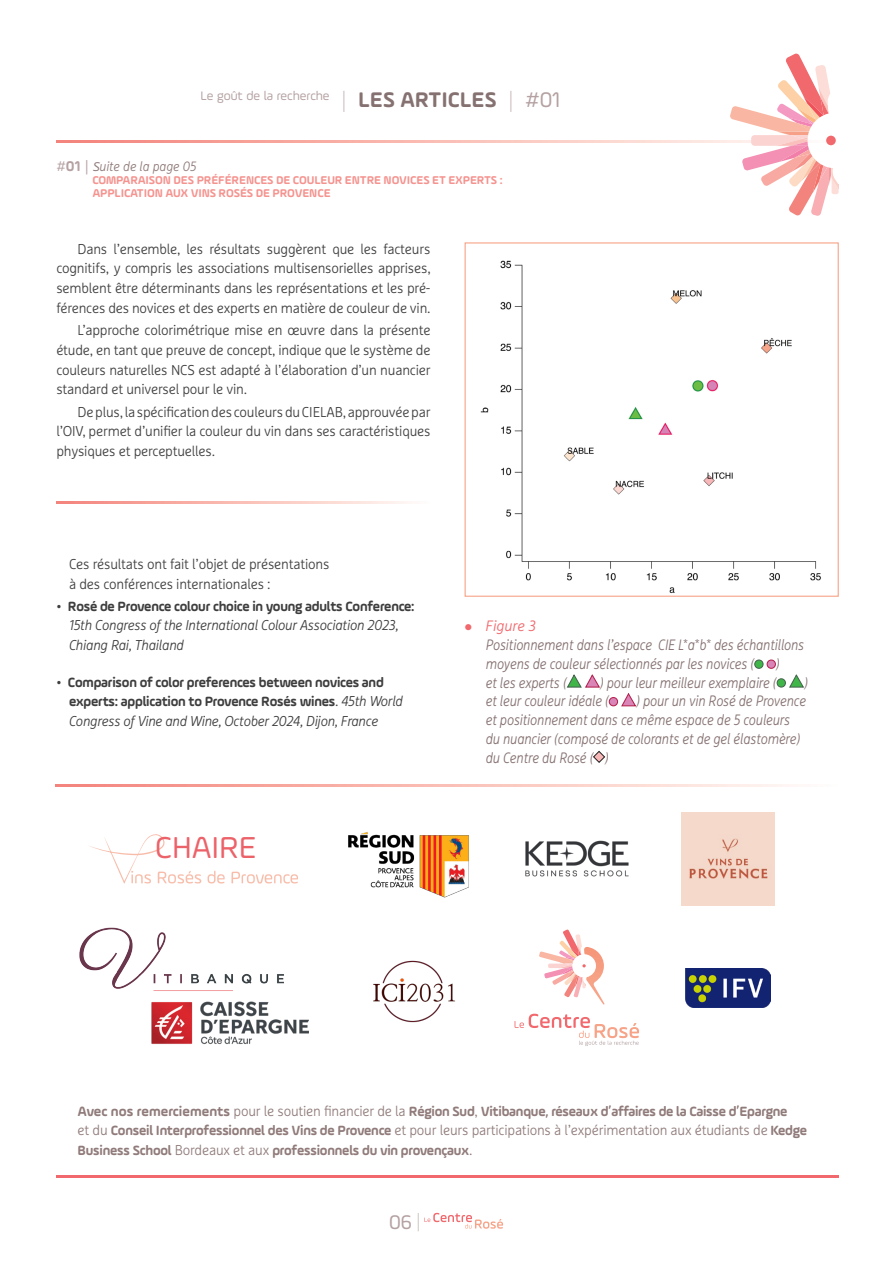
<style>
.page{position:relative;width:893px;height:1263px;background:#fff}
.page>*{position:absolute;margin:0;border:0;box-sizing:border-box;transform-origin:0 0}
.t1{font:32.25px "Ample Soft";color:#ec6269}
.t2{font:21px "Ample Soft";color:#b5a1a2}
.t3{font:italic 300 15px/18.8px "Marselis Pro";letter-spacing:-.01em;color:#867171;scale:.9 1}
.t4{font:300 14.25px/19.6px "Marselis Pro";letter-spacing:-.015em;color:#3e3e3f;text-align:justify}
.t5{font:700 14.25px/19.5px "Ample Soft";letter-spacing:-.015em;color:#907b7a}
.t6{font:700 14.25px/19.6px "Ample Soft";letter-spacing:-.015em;color:#3e3e3f}
.t7{font:italic 300 14.25px/19.6px "Marselis Pro";letter-spacing:-.015em;color:#3e3e3f}
.t8{font:italic 300 13.5px "Marselis Pro";color:#907b7a;scale:.95 1}
.t9{font:13.05px "Ample Soft";color:#b5a1a2}
.t10{font:700 12px/13.2px "Ample Soft";letter-spacing:-.01em;color:#f5938f}
.s1{font-weight:200;font-size:22.5px}
.s2{font-weight:700;font-size:22.5px;color:#867171}
.s3{font-size:22.5px}
.s4{font-family:"Ample Soft";font-weight:400;font-style:normal;font-size:15px;color:#b5a1a2}
.s5{font-family:"Ample Soft";font-weight:700;font-style:normal;font-size:15px;color:#b5a1a2}
.s6{font-family:"Ample Soft";font-weight:400}
.s7{font-style:normal}
.s8{font-family:"Ample Soft";font-weight:700;font-style:normal}
.s9{font-family:"Marselis Pro";font-weight:300}
.s10{font-family:"Marselis Pro";font-weight:300;font-style:italic}
.s11{color:#f1686d}
.s12{font-weight:200;font-size:19.5px}
</style>
<div class="page">
<svg style="left:424px;top:1213px;width:79px;height:16px"></svg>
<hr style="left:56px;top:1176px;width:783px;height:2px;background:#f1686d">
<svg style="left:55px;top:784px;width:734px;height:3px;background:#f9bbb4"></svg>
<svg style="left:56px;top:140px;width:674px;height:2px"></svg>
<svg style="left:730px;top:53px;width:109px;height:163px"></svg>
<div style="left:826px;top:136px;width:10px;height:9px;background:#f1686d;border-radius:50%"></div>
<img style="left:480px;top:260px;width:341px;height:334px">
<div style="left:465px;top:242px;width:374px;height:355px;border:1px solid #f7a387"></div>
<div style="left:755px;top:660px;width:8px;height:8px;background:#40b649;border-radius:50%"></div>
<div style="left:754px;top:659px;width:10px;height:10px;border:1px solid #46644d;border-radius:50%"></div>
<div style="left:767px;top:660px;width:8px;height:8px;background:#d985b8;border-radius:50%"></div>
<div style="left:767px;top:659px;width:9px;height:10px;border:1px solid #b4204c;border-radius:50%"></div>
<svg style="left:566px;top:674px;width:34px;height:14px"></svg>
<div style="left:777px;top:679px;width:8px;height:8px;background:#40b649;border-radius:50%"></div>
<div style="left:777px;top:678px;width:9px;height:10px;border:1px solid #46644d;border-radius:50%"></div>
<svg style="left:789px;top:674px;width:15px;height:14px"></svg>
<div style="left:609px;top:697px;width:9px;height:9px;background:#d985b8;border-radius:50%"></div>
<div style="left:609px;top:697px;width:9px;height:9px;border:1px solid #b4204c;border-radius:50%"></div>
<svg style="left:621px;top:693px;width:16px;height:14px"></svg>
<svg style="left:593px;top:751px;width:12px;height:12px"></svg>
<svg style="left:56px;top:502px;width:352px;height:2px"></svg>
<svg style="left:90px;top:834px;width:111px;height:50px"></svg>
<svg style="left:207px;top:871px;width:18px;height:13px"></svg>
<svg style="left:231px;top:871px;width:67px;height:12px"></svg>
<img style="left:348px;top:832px;width:121px;height:66px">
<img style="left:525px;top:840px;width:104px;height:37px">
<img style="left:682px;top:812px;width:93px;height:93px">
<img style="left:373px;top:960px;width:82px;height:63px">
<svg style="left:539px;top:929px;width:66px;height:75px"></svg>
<svg style="left:515px;top:1014px;width:124px;height:32px"></svg>
<img style="left:152px;top:1001px;width:156px;height:44px">
<img style="left:79px;top:927px;width:205px;height:64px">
<img style="left:686px;top:968px;width:85px;height:39px">
<p class="t9" style="left:201px;top:88px;width:361px">Le goût de la recherche <span class="s1">|</span> <span class="s2">LES ARTICLES</span> <span class="s1">|</span> <span class="s3">#01</span></p>
<p class="t8" style="left:56px;top:158px;width:149px"><span class="s4">#</span><span class="s5">01</span> <span class="s4">|</span> <span class="s6">S</span>uite de la page 05</p>
<p class="t10" style="left:92px;top:173px;width:412px">COMPARAISON DES PRÉFÉRENCES DE COULEUR ENTRE NOVICES ET EXPERTS :<br>APPLICATION AUX VINS ROSÉS DE PROVENCE</p>
<p class="t4" style="left:56px;top:239px;width:376px;text-indent:21px">Dans l’ensemble, les résultats suggèrent que les facteurs cognitifs, y compris les associations multisensorielles apprises, semblent être déterminants dans les représentations et les pré&shy;férences des novices et des experts en matière de couleur de vin.</p>
<p class="t4" style="left:56px;top:320px;width:376px;text-indent:21px">L’approche colorimétrique mise en œuvre dans la présente étude, en tant que preuve de concept, indique que le système de couleurs naturelles NCS est adapté à l’élaboration d’un nuancier standard et universel pour le vin.</p>
<p class="t4" style="left:56px;top:402px;width:376px;text-indent:21px">De plus, la spécification des couleurs du CIELAB, approuvée par l’OIV, permet d’unifier la couleur du vin dans ses caractéristiques physiques et perceptuelles.</p>
<p class="t4" style="left:69px;top:554px;width:262px">Ces résultats ont fait l’objet de présentations à des conférences internationales :</p>
<p class="t7" style="left:69px;top:596px;width:347px;text-indent:-13px"><span class="s7">•</span> <span class="s8">Rosé de Provence colour choice in young adults Conference:<br></span>15th Congress of the International Colour Association 2023,<br>Chiang Rai, Thailand</p>
<p class="t6" style="left:69px;top:672px;width:335px;text-indent:-13px"><span class="s9">•</span> Comparison of color preferences between novices and experts: application to Provence Rosés wines<span class="s9">.</span> <span class="s10">45th World<br>Congress of Vine and Wine, October 2024, Dijon, France</span></p>
<p class="t1" style="left:155px;top:828px;width:102px">CHAIRE</p>
<p class="t3" style="left:486px;top:615px;width:355px;line-height:19.2px;text-indent:-21px"><span class="s11">● Figure 3<br></span>Positionnement dans l’espace CIE L*a*b* des échantillons moyens de couleur sélectionnés par les novices (</p>
<p class="t3" style="left:776px;top:654px;width:6px">)</p>
<p class="t3" style="left:486px;top:673px;width:92px">et les experts (</p>
<p class="t3" style="left:600px;top:673px;width:198px">) pour leur meilleur exemplaire (</p>
<p class="t3" style="left:804px;top:673px;width:6px">)</p>
<p class="t3" style="left:486px;top:691px;width:138px">et leur couleur idéale (</p>
<p class="t3" style="left:486px;top:691px;width:357px;text-indent:150px">) pour un vin Rosé de Provence et positionnement dans ce même espace de 5 couleurs du nuancier (composé de colorants et de gel élastomère) du Centre du Rosé ( )</p>
<p class="t5" style="left:78px;top:1101px;width:731px">Avec nos remerciements <span class="s9">pour le soutien financier de la</span> Région Sud<span class="s9">,</span> Vitibanque, réseaux d’affaires de la Caisse d’Epargne<br><span class="s9">et du</span> Conseil Interprofessionnel des Vins de Provence <span class="s9">et pour leurs participations à l’expérimentation aux étudiants de</span> Kedge<br>Business School <span class="s9">Bordeaux et aux</span> professionnels du vin provençaux<span class="s9">.</span></p>
<p class="t2" style="left:389px;top:1209px;width:33px">06 <span class="s12">|</span></p>
</div>
